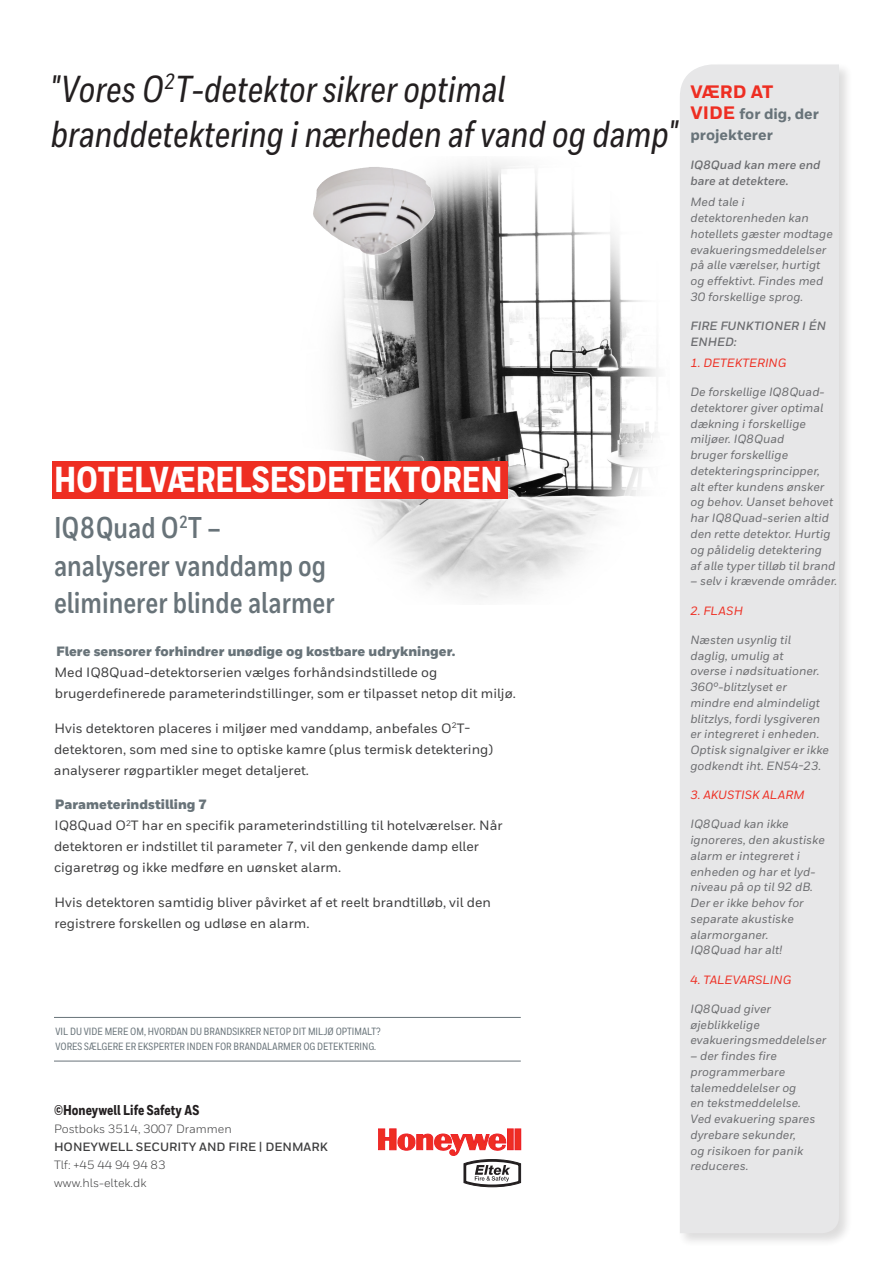
<style>
.page{position:relative;width:893px;height:1263px;background:#fff}
.page>*{position:absolute;margin:0;border:0;box-sizing:border-box;transform-origin:0 0}
.Heading_1{font:italic 500 37.5px/45px "Honeywell Cond";color:#231f20}
.Cover__Title{font:800 36px "Honeywell Cond";color:#fff}
.Heading_1-2{font:700 30px/37.5px "Honeywell Cond";color:#687379}
.Body__9_14_pt{font:800 18px "Honeywell Sans";letter-spacing:-.025em;color:#ee2e22}
.Body__9_14_pt-2{font:800 15px/21px "Honeywell Sans";color:#687379}
.t1{font:800 14.25px "Honeywell Cond";color:#231f20}
.Body__9_14_pt-3{font:500 13.5px/21px "Honeywell Sans";color:#3e3e3f}
.Sidebar__Body{font:italic 500 12px/15.8px "Honeywell Sans";color:#6c6d70}
.Sidebar__Heading{font:italic 700 12px/15.8px "Honeywell Sans";color:#6c6d70}
.t2{font:12px/18px "Honeywell Sans";color:#3e3e3f}
.Sidebar__Body-2{font:italic 500 12px "Honeywell Sans";color:#ee2e22}
.t3{font:700 12px "Honeywell Sans";color:#3e3e3f}
.t4{font:500 10.5px/15px "Honeywell Cond";color:#687379}
.s1{font-weight:900;color:#687379}
.s2{font-size:18px;color:#ee2e22}
</style>
<div class="page">
<svg style="left:378px;top:1129px;width:143px;height:58px"></svg>
<hr style="left:54px;top:1017px;width:467px;height:1px;background:#687379">
<hr style="left:54px;top:1061px;width:467px;height:1px;background:#687379">
<img style="left:288px;top:161px;width:370px;height:438px">
<div style="left:678px;top:62px;width:175px;height:1185px;background:#231f20;opacity:.34"></div>
<div style="left:680px;top:65px;width:159px;height:1168px;background:#e7e7e8"></div>
<img style="left:317px;top:167px;width:52px;height:22px">
<div style="left:52px;top:461px;width:455px;height:37px;background:#ee2e22"></div>
<p class="Heading_1" style="left:51px;top:67px;width:629px">"Vores O<sup>2</sup>T-detektor sikrer optimal branddetektering i nærheden af vand og damp"</p>
<p class="Cover__Title" style="left:54px;top:458px;width:450px">HOTELVÆRELSESDETEKTOREN</p>
<p class="Heading_1-2" style="left:54px;top:509px;width:282px">IQ8Quad O<sup>2</sup>T – analyserer vanddamp og eliminerer blinde alarmer</p>
<p class="Body__9_14_pt-3" style="left:55px;top:641px;width:463px"><span class="s1">Flere sensorer forhindrer unødige og kostbare udrykninger.<br></span>Med IQ8Quad-detektorserien vælges forhåndsindstillede og brugerdefinerede parameterindstillinger, som er tilpasset netop dit miljø.</p>
<p class="Body__9_14_pt-3" style="left:54px;top:718px;width:441px">Hvis detektoren placeres i miljøer med vanddamp, anbefales O<sup>2</sup>T&shy;detektoren, som med sine to optiske kamre (plus termisk detektering) analyserer røgpartikler meget detaljeret.</p>
<p class="Body__9_14_pt-3" style="left:54px;top:794px;width:450px"><span class="s1">Parameterindstilling 7<br></span>IQ8Quad O<sup>2</sup>T har en specifik parameterindstilling til hotelværelser. Når detektoren er indstillet til parameter 7, vil den genkende damp eller cigaretrøg og ikke medføre en uønsket alarm.</p>
<p class="Body__9_14_pt-3" style="left:54px;top:892px;width:438px">Hvis detektoren samtidig bliver påvirket af et reelt brandtilløb, vil den registrere forskellen og udløse en alarm.</p>
<p class="t4" style="left:56px;top:1024px;width:326px">VIL DU VIDE MERE OM, HVORDAN DU BRANDSIKRER NETOP DIT MILJØ OPTIMALT?<br>VORES SÆLGERE ER EKSPERTER INDEN FOR BRANDALARMER OG DETEKTERING.</p>
<p class="t1" style="left:54px;top:1102px;width:147px">©Honeywell Life Safety AS</p>
<p class="t2" style="left:54px;top:1120px;width:179px">Postboks 3514, 3007 Drammen</p>
<p class="t3" style="left:54px;top:1140px;width:275px">HONEYWELL SECURITY AND FIRE | DENMARK</p>
<p class="t2" style="left:54px;top:1156px;width:113px">Tlf: +45 44 94 94 83 www.hls-eltek.dk</p>
<p class="Body__9_14_pt" style="left:690px;top:81px;width:85px">VÆRD AT</p>
<p class="Body__9_14_pt-2" style="left:690px;top:104px;width:130px"><span class="s2">VIDE</span> for dig, der projekterer</p>
<p class="Sidebar__Heading" style="left:690px;top:158px;width:132px">IQ8Quad kan mere end bare at detektere.</p>
<p class="Sidebar__Body" style="left:690px;top:194px;width:144px">Med tale i detektorenheden kan hotellets gæster modtage evakueringsmeddelelser på alle værelser, hurtigt og effektivt. Findes med<br>30 forskellige sprog.</p>
<p class="Sidebar__Heading" style="left:690px;top:318px;width:137px">FIRE FUNKTIONER I ÉN<br>ENHED:</p>
<p class="Sidebar__Body-2" style="left:690px;top:356px;width:98px">1. DETEKTERING</p>
<p class="Sidebar__Body" style="left:690px;top:384px;width:147px">De forskellige IQ8Quad&shy;detektorer giver optimal dækning i forskellige miljøer. IQ8Quad<br>bruger forskellige detekteringsprincipper, alt efter kundens ønsker og behov. Uanset behovet har IQ8Quad-serien altid den rette detektor. Hurtig og pålidelig detektering af alle typer tilløb til brand</p>
<p class="Sidebar__Body" style="left:690px;top:573px;width:148px">– selv i krævende områder.</p>
<p class="Sidebar__Body-2" style="left:690px;top:603px;width:54px">2. FLASH</p>
<p class="Sidebar__Body" style="left:690px;top:632px;width:140px">Næsten usynlig til daglig, umulig at<br>overse i nødsituationer.<br>360°-blitzlyset er mindre end almindeligt blitzlys, fordi lysgiveren er integreret i enheden.<br>Optisk signalgiver er ikke godkendt iht. EN54-23.</p>
<p class="Sidebar__Body-2" style="left:690px;top:788px;width:116px">3. AKUSTISK ALARM</p>
<p class="Sidebar__Body" style="left:690px;top:816px;width:136px">IQ8Quad kan ikke ignoreres, den akustiske alarm er integreret i enheden og har et lyd&shy;niveau på op til 92 dB.<br>Der er ikke behov for separate akustiske alarmorganer.<br>IQ8Quad har alt!</p>
<p class="Sidebar__Body-2" style="left:690px;top:972px;width:103px">4. TALEVARSLING</p>
<p class="Sidebar__Body" style="left:690px;top:1001px;width:137px">IQ8Quad giver øjeblikkelige evakueringsmeddelelser</p>
<p class="Sidebar__Body" style="left:690px;top:1048px;width:126px">– der findes fire programmerbare talemeddelelser og<br>en tekstmeddelelse.<br>Ved evakuering spares dyrebare sekunder,<br>og risikoen for panik reduceres.</p>
</div>
